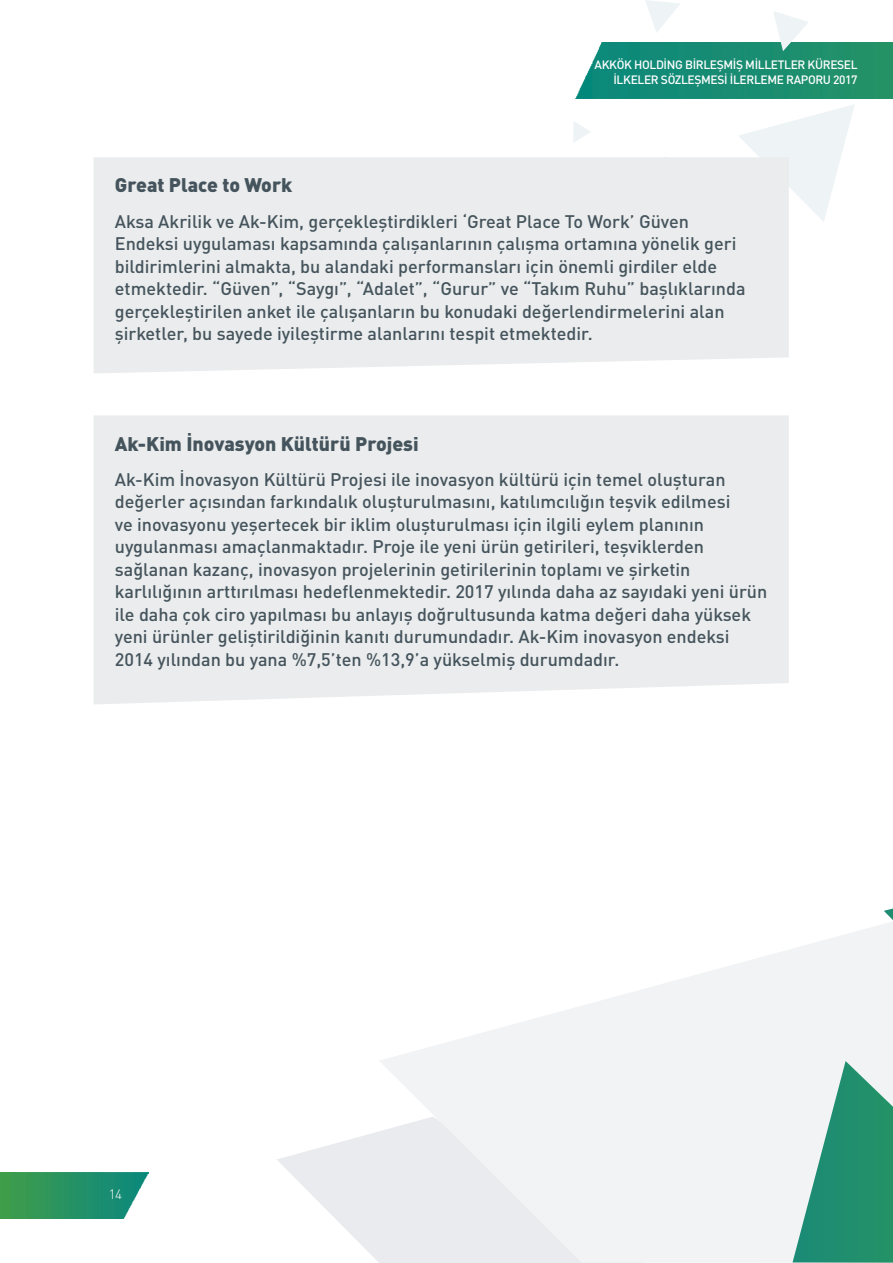
<style>
.page{position:relative;width:893px;height:1263px;background:#fff}
.page>*{position:absolute;margin:0;border:0;box-sizing:border-box;transform-origin:0 0}
.t1{font:900 19.5px "DIN Pro";color:#45545c}
.t2{font:500 18px/22.5px "DIN Pro";color:#45545c}
.t3{font:300 13.5px "DIN Pro";color:#fff}
.t4{font:500 12px/15px "DIN Pro";letter-spacing:-.03em;color:#fff;text-align:right}
</style>
<div class="page">
<img style="left:575px;top:43px;width:318px;height:56px">
<img style="left:0;top:1173px;width:148px;height:46px">
<svg style="left:739px;top:105px;width:115px;height:117px"></svg>
<svg style="left:773px;top:11px;width:36px;height:40px"></svg>
<svg style="left:645px;top:0;width:35px;height:32px"></svg>
<svg style="left:573px;top:121px;width:17px;height:22px"></svg>
<svg style="left:277px;top:1131px;width:102px;height:131px"></svg>
<svg style="left:379px;top:922px;width:514px;height:341px;fill:#f1f3f5"></svg>
<svg style="left:884px;top:908px;width:9px;height:12px"></svg>
<svg style="left:792px;top:1061px;width:101px;height:202px"></svg>
<div style="left:94px;top:157px;width:695px;height:216px;background:#eaeced"></div>
<div style="left:94px;top:415px;width:695px;height:289px;background:#eaeced"></div>
<p class="t4" style="left:595px;top:56px;width:265px">AKKÖK HOLDİNG BİRLEŞMİŞ MİLLETLER KÜRESEL<br>İLKELER SÖZLEŞMESİ İLERLEME RAPORU 2017</p>
<p class="t1" style="left:115px;top:169px;width:179px">Great Place to Work</p>
<p class="t2" style="left:115px;top:208px;width:632px">Aksa Akrilik ve Ak-Kim, gerçekleştirdikleri ‘Great Place To Work’ Güven Endeksi uygulaması kapsamında çalışanlarının çalışma ortamına yönelik geri bildirimlerini almakta, bu alandaki performansları için önemli girdiler elde etmektedir. “Güven”, “Saygı”, “Adalet”, “Gurur” ve “Takım Ruhu” başlıklarında gerçekleştirilen anket ile çalışanların bu konudaki değerlendirmelerini alan şirketler, bu sayede iyileştirme alanlarını tespit etmektedir.</p>
<p class="t1" style="left:115px;top:427px;width:305px">Ak-Kim İnovasyon Kültürü Projesi</p>
<p class="t2" style="left:115px;top:466px;width:654px">Ak-Kim İnovasyon Kültürü Projesi ile inovasyon kültürü için temel oluşturan değerler açısından farkındalık oluşturulmasını, katılımcılığın teşvik edilmesi<br>ve inovasyonu yeşertecek bir iklim oluşturulması için ilgili eylem planının uygulanması amaçlanmaktadır. Proje ile yeni ürün getirileri, teşviklerden sağlanan kazanç, inovasyon projelerinin getirilerinin toplamı ve şirketin karlılığının arttırılması hedeflenmektedir. 2017 yılında daha az sayıdaki yeni ürün ile daha çok ciro yapılması bu anlayış doğrultusunda katma değeri daha yüksek yeni ürünler geliştirildiğinin kanıtı durumundadır. Ak-Kim inovasyon endeksi 2014 yılından bu yana %7,5’ten %13,9’a yükselmiş durumdadır.</p>
<p class="t3" style="left:109px;top:1184px;width:15px">14</p>
</div>
